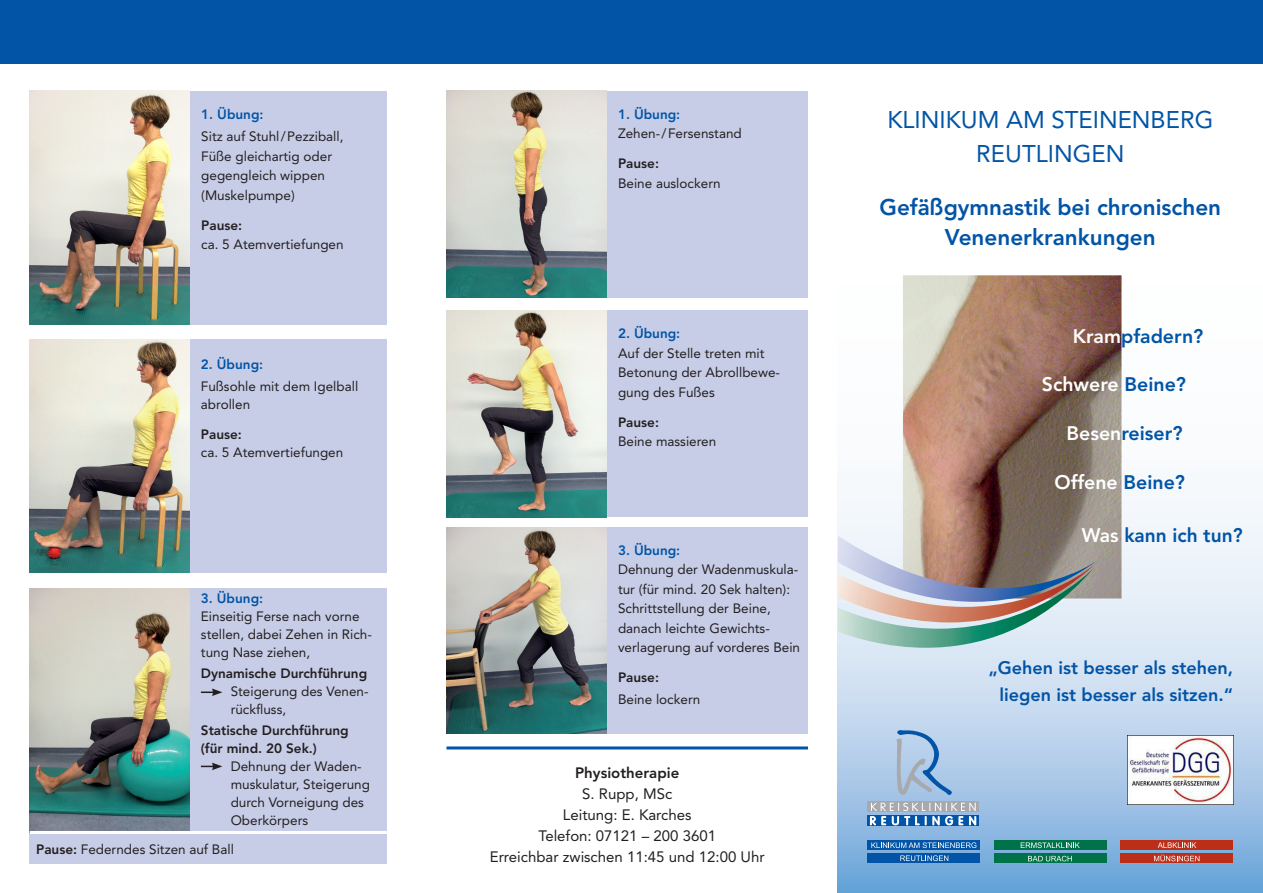
<style>
.page{position:relative;width:1263px;height:893px;background:#fff}
.page>*{position:absolute;margin:0;border:0;box-sizing:border-box;transform-origin:0 0}
.t1{font:24px/34.5px "Avenir LT Std";color:#0154a6;text-align:center}
.t2{font:800 22.5px/30px "Avenir LT Std";color:#0154a6;text-align:center}
.t3{font:800 19.5px "Avenir LT Std";color:#0154a6}
.t4{font:800 19.5px "Avenir LT Std";color:#fff}
.t5{font:800 18px/27px "Avenir LT Std";color:#0154a6;text-align:right}
.t6{font:15px/21px "Avenir LT Std";color:#231f20;text-align:center}
.t7{font:800 15px "Avenir LT Std";color:#231f20}
.t8{font:13.5px/19.5px "Avenir LT Std";color:#231f20}
.t9{font:800 13.5px/18px "Avenir LT Std";color:#231f20}
.t10{font:800 13.5px "Avenir LT Std";color:#0154a6}
.s1{font-weight:800}
.s2{color:#fff}
.s3{color:#0154a6}
</style>
<div class="page">
<div style="left:30px;top:588px;width:357px;height:275px;background:#c7cde7"></div>
<div style="left:30px;top:339px;width:357px;height:234px;background:#c7cde7"></div>
<div style="left:30px;top:91px;width:357px;height:234px;background:#c7cde7"></div>
<svg style="left:838px;top:275px;width:425px;height:618px"></svg>
<div style="left:0;top:0;width:1263px;height:64px;background:#0154a6"></div>
<div style="left:867px;top:840px;width:113px;height:10px;background:#0154a6"></div>
<div style="left:867px;top:853px;width:113px;height:10px;background:#0154a6"></div>
<svg style="left:871px;top:842px;width:105px;height:6px"></svg>
<svg style="left:900px;top:855px;width:48px;height:6px"></svg>
<div style="left:994px;top:840px;width:113px;height:10px;background:#007249"></div>
<div style="left:994px;top:853px;width:113px;height:10px;background:#007249"></div>
<svg style="left:1021px;top:842px;width:59px;height:6px"></svg>
<svg style="left:1028px;top:856px;width:44px;height:5px"></svg>
<div style="left:1120px;top:853px;width:113px;height:10px;background:#bc2e18"></div>
<div style="left:1120px;top:840px;width:113px;height:10px;background:#bc2e18"></div>
<svg style="left:1158px;top:842px;width:38px;height:6px"></svg>
<svg style="left:1154px;top:855px;width:45px;height:6px"></svg>
<svg style="left:867px;top:815px;width:112px;height:11px"></svg>
<svg style="left:867px;top:801px;width:112px;height:11px"></svg>
<svg style="left:870px;top:803px;width:106px;height:22px;background:#87a6c5"></svg>
<svg style="left:896px;top:730px;width:56px;height:65px;background:#9bb9d9"></svg>
<img style="left:30px;top:91px;width:160px;height:234px">
<img style="left:30px;top:339px;width:160px;height:234px">
<img style="left:30px;top:588px;width:160px;height:243px">
<svg style="left:201px;top:688px;width:21px;height:8px"></svg>
<svg style="left:201px;top:763px;width:21px;height:7px"></svg>
<hr style="left:30px;top:831px;width:357px;height:3px;background:#fff">
<div style="left:446px;top:91px;width:362px;height:207px;background:#c7cde7"></div>
<img style="left:446px;top:91px;width:161px;height:207px">
<div style="left:446px;top:310px;width:362px;height:207px;background:#c7cde7"></div>
<img style="left:446px;top:310px;width:161px;height:207px">
<div style="left:446px;top:527px;width:362px;height:207px;background:#c7cde7"></div>
<img style="left:446px;top:527px;width:161px;height:207px">
<hr style="left:446px;top:746px;width:362px;height:3px;background:#0154a6">
<img style="left:903px;top:275px;width:218px;height:323px">
<img style="left:838px;top:536px;width:260px;height:66px">
<img style="left:838px;top:563px;width:258px;height:85px">
<img style="left:1128px;top:735px;width:105px;height:70px">
<p class="t10" style="left:201px;top:106px;width:64px">1. Übung:</p>
<p class="t8" style="left:201px;top:127px;width:144px">Sitz auf Stuhl/Pezziball,<br>Füße gleichartig oder gegengleich wippen (Muskelpumpe)</p>
<p class="t9" style="left:201px;top:216px;width:42px">Pause:</p>
<p class="t8" style="left:201px;top:235px;width:144px">ca. 5 Atemvertiefungen</p>
<p class="t10" style="left:201px;top:356px;width:64px">2. Übung:</p>
<p class="t8" style="left:201px;top:377px;width:159px;line-height:18px">Fußsohle mit dem Igelball abrollen</p>
<p class="t9" style="left:201px;top:425px;width:42px">Pause:</p>
<p class="t8" style="left:201px;top:443px;width:144px">ca. 5 Atemvertiefungen</p>
<p class="t10" style="left:201px;top:591px;width:64px">3. Übung:</p>
<p class="t8" style="left:201px;top:608px;width:173px;line-height:18px">Einseitig Ferse nach vorne stellen, dabei Zehen in Rich&shy;tung Nase ziehen,</p>
<p class="t9" style="left:201px;top:665px;width:168px">Dynamische Durchführung</p>
<p class="t8" style="left:231px;top:683px;width:139px;line-height:18px">Steigerung des Venen&shy;rückfluss,</p>
<p class="t9" style="left:201px;top:722px;width:149px">Statische Durchführung (für mind. 20 Sek.)</p>
<p class="t8" style="left:231px;top:758px;width:141px;line-height:18px">Dehnung der Waden&shy;muskulatur, Steigerung durch Vorneigung des<br>Oberkörpers</p>
<p class="t8" style="left:36px;top:840px;width:199px"><span class="s1">Pause:</span> Federndes Sitzen auf Ball</p>
<p class="t10" style="left:618px;top:106px;width:64px">1. Übung:</p>
<p class="t8" style="left:618px;top:124px;width:125px">Zehen-/Fersenstand</p>
<p class="t9" style="left:618px;top:154px;width:42px">Pause:</p>
<p class="t8" style="left:618px;top:173px;width:104px">Beine auslockern</p>
<p class="t10" style="left:618px;top:325px;width:64px">2. Übung:</p>
<p class="t8" style="left:618px;top:343px;width:164px">Auf der Stelle treten mit<br>Betonung der Abrollbewe&shy;gung des Fußes</p>
<p class="t9" style="left:618px;top:413px;width:42px">Pause:</p>
<p class="t8" style="left:618px;top:432px;width:100px">Beine massieren</p>
<p class="t10" style="left:618px;top:542px;width:64px">3. Übung:</p>
<p class="t8" style="left:618px;top:560px;width:184px">Dehnung der Wadenmuskula&shy;tur (für mind. 20 Sek halten):<br>Schrittstellung der Beine, danach leichte Gewichts&shy;verlagerung auf vorderes Bein</p>
<p class="t9" style="left:618px;top:669px;width:42px">Pause:</p>
<p class="t8" style="left:618px;top:690px;width:84px">Beine lockern</p>
<p class="t7" style="left:575px;top:764px;width:106px">Physiotherapie</p>
<p class="t6" style="left:490px;top:783px;width:276px">S. Rupp, MSc<br>Leitung: E. Karches<br>Telefon: 07121 – 200 3601<br>Erreichbar zwischen 11:45 und 12:00 Uhr</p>
<h1 class="t1" style="left:887px;top:102px;width:327px">KLINIKUM AM STEINENBERG<br>REUTLINGEN</h1>
<h2 class="t2" style="left:879px;top:192px;width:343px">Gefäßgymnastik bei chronischen<br>Venenerkrankungen</h2>
<h3 class="t3" style="left:1073px;top:325px;width:132px"><span class="s2">Kram</span>pfadern?</h3>
<h3 class="t4" style="left:1042px;top:373px;width:146px">Schwere <span class="s3">Beine?</span></h3>
<h3 class="t3" style="left:1066px;top:422px;width:117px"><span class="s2">Besen</span>reiser?</h3>
<h3 class="t4" style="left:1054px;top:471px;width:132px">Offene <span class="s3">Beine?</span></h3>
<h3 class="t3" style="left:1082px;top:524px;width:162px"><span class="s2">Was</span> kann ich tun?</h3>
<h3 class="t5" style="left:988px;top:655px;width:246px">„Gehen ist besser als stehen, liegen ist besser als sitzen.“</h3>
</div>
